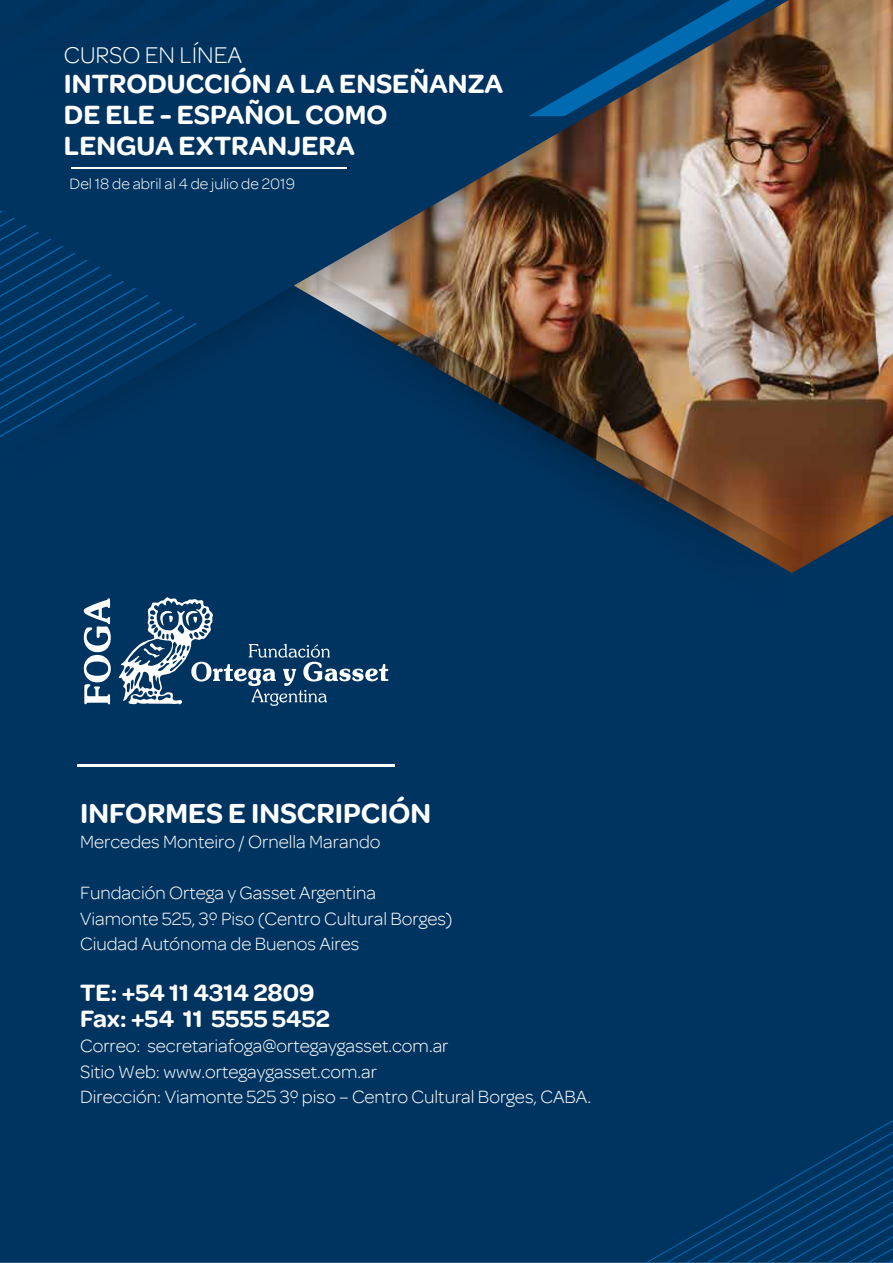
<style>
.page{position:relative;width:893px;height:1263px;background:#fff}
.page>*{position:absolute;margin:0;border:0;box-sizing:border-box;transform-origin:0 0}
.t1{font:600 29.7px "Omnes";color:#fff}
.t2{font:600 28.5px/30.6px "Omnes";color:#fff}
.t3{font:600 25.5px/25.5px "Omnes";color:#fff}
.t4{font:300 24.45px "Omnes";color:#fff}
.t5{font:300 19.2px/25.5px "Omnes";color:#fff}
.t6{font:300 16.2px "Omnes";color:#fff}
</style>
<div class="page">
<div style="left:0;top:116px;width:892px;height:1147px;background:#003460"></div>
<svg style="left:645px;top:1120px;width:247px;height:143px;background:#003764"></svg>
<svg style="left:270px;top:494px;width:535px;height:127px;background:#0c3559"></svg>
<img style="left:2px;top:116px;width:856px;height:378px">
<hr style="left:71px;top:167px;width:275px;height:2px;background:#fff">
<svg style="left:84px;top:598px;width:27px;height:106px"></svg>
<svg style="left:119px;top:597px;width:269px;height:109px;background:#2a557a"></svg>
<hr style="left:77px;top:764px;width:318px;height:2px;background:#fff">
<svg style="left:0;top:0;width:892px;height:116px;background:#1e405b"></svg>
<p class="t4" style="left:64px;top:41px;width:180px">CURSO EN LÍNEA</p>
<h2 class="t2" style="left:64px;top:69px;width:441px">INTRODUCCIÓN A LA ENSEÑANZA<br>DE ELE - ESPAÑOL COMO<br>LENGUA EXTRANJERA</h2>
<p class="t6" style="left:70px;top:174px;width:227px">Del 18 de abril al 4 de julio de 2019</p>
<h1 class="t1" style="left:80px;top:796px;width:352px">INFORMES E INSCRIPCIÓN</h1>
<p class="t5" style="left:80px;top:829px;width:302px">Mercedes Monteiro / Ornella Marando</p>
<p class="t5" style="left:80px;top:880px;width:374px">Fundación Ortega y Gasset Argentina<br>Viamonte 525, 3º Piso (Centro Cultural Borges)<br>Ciudad Autónoma de Buenos Aires</p>
<h3 class="t3" style="left:80px;top:980px;width:251px">TE: +54 11 4314 2809<br>Fax: +54 11 5555 5452</h3>
<p class="t5" style="left:80px;top:1033px;width:512px">Correo: secretariafoga@ortegaygasset.com.ar<br>Sitio Web: www.ortegaygasset.com.ar<br>Dirección: Viamonte 525 3º piso – Centro Cultural Borges, CABA.</p>
</div>
